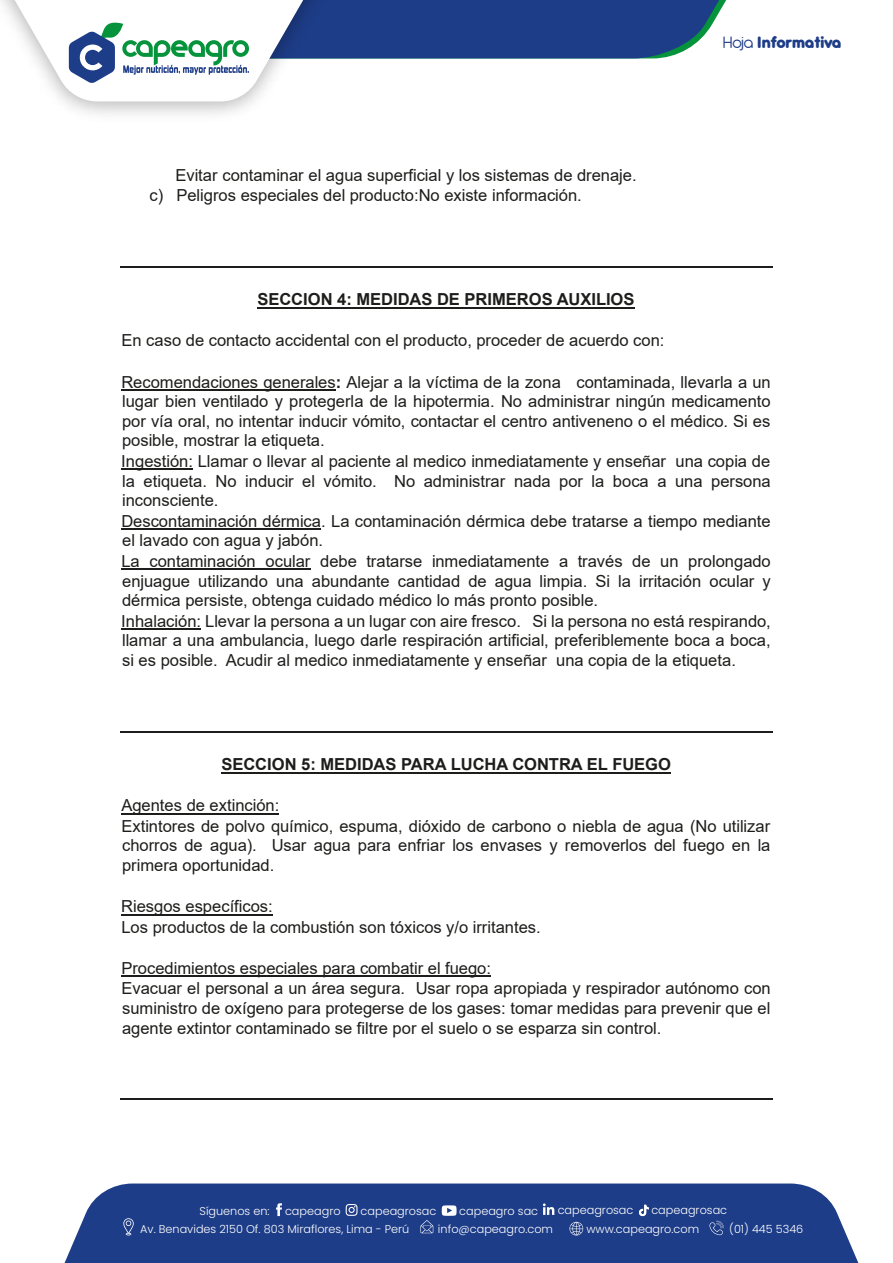
<style>
.page{position:relative;width:893px;height:1263px;background:#fff}
.page>*{position:absolute;margin:0;border:0;box-sizing:border-box;transform-origin:0 0}
.t1{font:800 18px "Antipasto Pro";letter-spacing:-.025em;color:#1e3d88}
.t2{font:16.5px/20px "Arial";color:#1d1d1b}
.t3{font:700 16.5px "Arial";letter-spacing:-.005em;color:#1d1d1b}
.t4{font:300 11.25px "Poppins";color:#fff}
.s1{font-weight:400}
.s2{font-weight:700}
</style>
<div class="page">
<hr style="left:257px;top:307px;width:378px;height:2px;background:#1d1d1b">
<hr style="left:121px;top:389px;width:215px;height:2px;background:#1d1d1b">
<hr style="left:121px;top:469px;width:72px;height:1px;background:#1d1d1b">
<hr style="left:121px;top:529px;width:200px;height:1px;background:#1d1d1b">
<hr style="left:121px;top:569px;width:189px;height:1px;background:#1d1d1b">
<hr style="left:121px;top:628px;width:80px;height:2px;background:#1d1d1b">
<hr style="left:221px;top:772px;width:450px;height:1px;background:#1d1d1b">
<hr style="left:121px;top:813px;width:158px;height:1px;background:#1d1d1b">
<hr style="left:121px;top:914px;width:152px;height:1px;background:#1d1d1b">
<hr style="left:121px;top:976px;width:370px;height:1px;background:#1d1d1b">
<hr style="left:120px;top:267px;width:653px;height:1px;background:#1d1d1b">
<hr style="left:120px;top:731px;width:653px;height:1px;background:#1d1d1b">
<hr style="left:120px;top:1099px;width:653px;height:1px;background:#1d1d1b">
<div style="left:65px;top:1183px;width:793px;height:80px;background:#1e3d88"></div>
<svg style="left:569px;top:1222px;width:14px;height:13px"></svg>
<svg style="left:709px;top:1221px;width:15px;height:14px"></svg>
<svg style="left:123px;top:1218px;width:11px;height:17px"></svg>
<svg style="left:420px;top:1220px;width:13px;height:13px"></svg>
<svg style="left:276px;top:1203px;width:6px;height:13px"></svg>
<svg style="left:346px;top:1204px;width:12px;height:12px"></svg>
<svg style="left:543px;top:1203px;width:11px;height:12px"></svg>
<svg style="left:639px;top:1205px;width:10px;height:11px"></svg>
<svg style="left:442px;top:1205px;width:15px;height:11px"></svg>
<svg style="left:0;top:0;width:726px;height:101px"></svg>
<p class="t2" style="left:149px;top:164px;width:489px;line-height:20.5px;text-indent:26px">Evitar contaminar el agua superficial y los sistemas de drenaje. c) Peligros especiales del producto:No existe información.</p>
<p class="t1" style="left:722px;top:31px;width:121px"><span class="s1">Hoja</span> Informativa</p>
<p class="t3" style="left:257px;top:287px;width:379px">SECCION 4: MEDIDAS DE PRIMEROS AUXILIOS</p>
<p class="t2" style="left:121px;top:330px;width:545px">En caso de contacto accidental con el producto, proceder de acuerdo con:</p>
<p class="t2" style="left:121px;top:372px;width:651px">Recomendaciones generales<span class="s2">:</span> Alejar a la víctima de la zona contaminada, llevarla a un lugar bien ventilado y protegerla de la hipotermia. No administrar ningún medicamento por vía oral, no intentar inducir vómito, contactar el centro antiveneno o el médico. Si es posible, mostrar la etiqueta.<br>Ingestión: Llamar o llevar al paciente al medico inmediatamente y enseñar una copia de la etiqueta. No inducir el vómito. No administrar nada por la boca a una persona inconsciente.<br>Descontaminación dérmica. La contaminación dérmica debe tratarse a tiempo mediante el lavado con agua y jabón.<br>La contaminación ocular debe tratarse inmediatamente a través de un prolongado enjuague utilizando una abundante cantidad de agua limpia. Si la irritación ocular y dérmica persiste, obtenga cuidado médico lo más pronto posible.<br>Inhalación: Llevar la persona a un lugar con aire fresco. Si la persona no está respirando, llamar a una ambulancia, luego darle respiración artificial, preferiblemente boca a boca, si es posible. Acudir al medico inmediatamente y enseñar una copia de la etiqueta.</p>
<p class="t3" style="left:221px;top:752px;width:451px">SECCION 5: MEDIDAS PARA LUCHA CONTRA EL FUEGO</p>
<p class="t2" style="left:121px;top:795px;width:650px">Agentes de extinción:<br>Extintores de polvo químico, espuma, dióxido de carbono o niebla de agua (No utilizar chorros de agua). Usar agua para enfriar los envases y removerlos del fuego en la primera oportunidad.</p>
<p class="t2" style="left:121px;top:896px;width:421px;line-height:20.7px">Riesgos específicos:<br>Los productos de la combustión son tóxicos y/o irritantes.</p>
<p class="t2" style="left:121px;top:958px;width:651px">Procedimientos especiales para combatir el fuego:<br>Evacuar el personal a un área segura. Usar ropa apropiada y respirador autónomo con suministro de oxígeno para protegerse de los gases: tomar medidas para prevenir que el agente extintor contaminado se filtre por el suelo o se esparza sin control.</p>
<p class="t4" style="left:200px;top:1204px;width:72px">Síguenos en:</p>
<p class="t4" style="left:285px;top:1204px;width:57px">capeagro</p>
<p class="t4" style="left:361px;top:1204px;width:77px">capeagrosac</p>
<p class="t4" style="left:459px;top:1204px;width:80px">capeagro sac</p>
<p class="t4" style="left:558px;top:1204px;width:77px">capeagrosac</p>
<p class="t4" style="left:651px;top:1204px;width:77px">capeagrosac</p>
<p class="t4" style="left:140px;top:1222px;width:271px">Av. Benavides 2150 Of. 803 Miraflores, Lima - Perú</p>
<p class="t4" style="left:438px;top:1222px;width:117px">info@capeagro.com</p>
<p class="t4" style="left:586px;top:1222px;width:114px">www.capeagro.com</p>
<p class="t4" style="left:729px;top:1222px;width:76px">(01) 445 5346</p>
</div>
